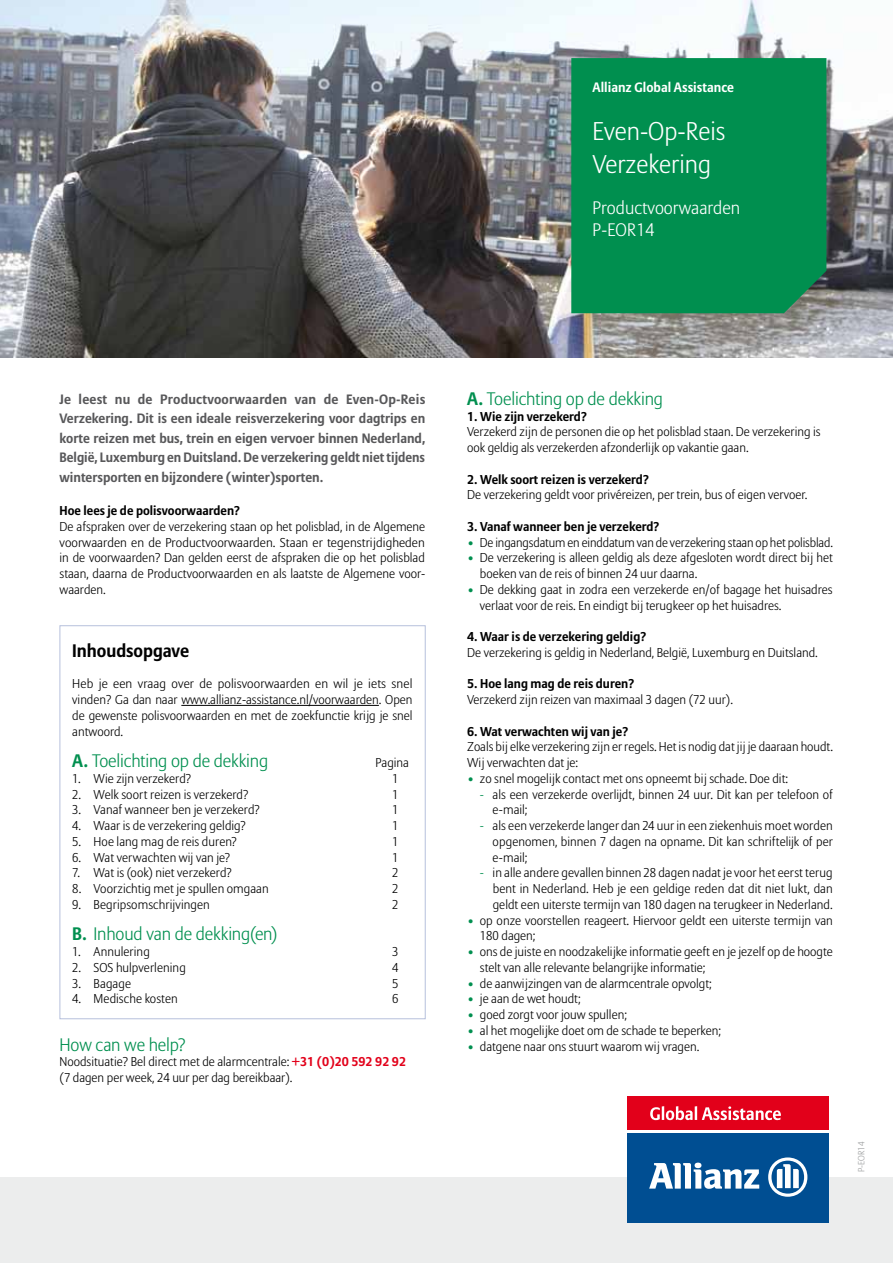
<style>
.page{position:relative;width:893px;height:1263px;background:#fff}
.page>*{position:absolute;margin:0;border:0;box-sizing:border-box;transform-origin:0 0}
.t1{font:300 25.5px/33px "Allianz Sans";color:#fff}
.t2{font:300 18px "Allianz Sans";letter-spacing:-.01em;color:#008f4f}
.t3{font:300 18px/22.5px "Allianz Sans";color:#fff}
.t4{font:700 18px "Allianz Sans";letter-spacing:-.005em;color:#000}
.t5{font:700 13.5px/19.5px "Allianz Sans";color:#58585a;text-align:justify}
.t6{font:700 13.5px "Allianz Sans";color:#fff}
.t7{font:300 12.75px/15.8px "Allianz Sans";color:#000}
.t8{font:700 12.75px "Allianz Sans";color:#000}
.t9{font:300 9px "Allianz Sans";color:#9c9e9f}
.s1{font-weight:700}
.s2{font-weight:700;color:#e2001a}
.s3{font-weight:700;color:#008f4f}
.s4{color:#008f4f}
</style>
<div class="page">
<img style="left:0;top:0;width:893px;height:358px">
<div style="left:571px;top:58px;width:255px;height:255px;background:#008f4f"></div>
<hr style="left:181px;top:705px;width:198px;height:1px;background:#000">
<div style="left:0;top:1178px;width:893px;height:85px;background:#eceded"></div>
<div style="left:627px;top:1096px;width:202px;height:34px;background:#e2001a"></div>
<div style="left:627px;top:1133px;width:202px;height:90px;background:#004e92"></div>
<svg style="left:649px;top:1162px;width:110px;height:27px"></svg>
<svg style="left:768px;top:1157px;width:39px;height:40px"></svg>
<svg style="left:650px;top:1106px;width:131px;height:14px"></svg>
<div style="left:60px;top:625px;width:366px;height:394px;border:1px solid #b6c0dc"></div>
<p class="t6" style="left:593px;top:79px;width:143px">Allianz Global Assistance</p>
<h1 class="t1" style="left:593px;top:114px;width:134px">Even-Op-Reis<br>Verzekering</h1>
<h2 class="t3" style="left:593px;top:196px;width:149px">Productvoorwaarden<br>P-EOR14</h2>
<p class="t5" style="left:60px;top:389px;width:367px">Je leest nu de Productvoorwaarden van de Even-Op-Reis Verzekering. Dit is een ideale reisverzekering voor dagtrips en korte reizen met bus, trein en eigen vervoer binnen Nederland, België, Luxemburg en Duitsland. De verzekering geldt niet tijdens wintersporten en bijzondere (winter)sporten.</p>
<p class="t8" style="left:60px;top:503px;width:182px">Hoe lees je de polisvoorwaarden?</p>
<p class="t7" style="left:60px;top:518px;width:367px;text-align:justify">De afspraken over de verzekering staan op het polisblad, in de Algemene voorwaarden en de Productvoorwaarden. Staan er tegenstrijdigheden in de voorwaarden? Dan gelden eerst de afspraken die op het polisblad staan, daarna de Productvoorwaarden en als laatste de Algemene voor&shy;waarden.</p>
<h2 class="t4" style="left:72px;top:640px;width:118px">Inhoudsopgave</h2>
<p class="t7" style="left:72px;top:676px;width:342px;text-align:justify">Heb je een vraag over de polisvoorwaarden en wil je iets snel vinden? Ga dan naar www.allianz-assistance.nl/voorwaarden. Open de gewenste polisvoorwaarden en met de zoekfunctie krijg je snel antwoord.</p>
<h2 class="t2" style="left:72px;top:750px;width:197px"><span class="s1">A.</span> Toelichting op de dekking</h2>
<p class="t7" style="left:375px;top:755px;width:35px">Pagina</p>
<p class="t7" style="left:72px;top:770px;width:121px">1. Wie zijn verzekerd?</p>
<p class="t7" style="left:392px;top:770px;width:8px">1</p>
<p class="t7" style="left:72px;top:786px;width:178px">2. Welk soort reizen is verzekerd?</p>
<p class="t7" style="left:392px;top:786px;width:8px">1</p>
<p class="t7" style="left:72px;top:802px;width:189px">3. Vanaf wanneer ben je verzekerd?</p>
<p class="t7" style="left:392px;top:802px;width:8px">1</p>
<p class="t7" style="left:72px;top:818px;width:175px">4. Waar is de verzekering geldig?</p>
<p class="t7" style="left:392px;top:818px;width:8px">1</p>
<p class="t7" style="left:72px;top:833px;width:166px">5. Hoe lang mag de reis duren?</p>
<p class="t7" style="left:392px;top:833px;width:8px">1</p>
<p class="t7" style="left:72px;top:849px;width:160px">6. Wat verwachten wij van je?</p>
<p class="t7" style="left:392px;top:849px;width:8px">1</p>
<p class="t7" style="left:72px;top:865px;width:161px">7. Wat is (ook) niet verzekerd?</p>
<p class="t7" style="left:392px;top:865px;width:8px">2</p>
<p class="t7" style="left:72px;top:880px;width:198px">8. Voorzichtig met je spullen omgaan</p>
<p class="t7" style="left:392px;top:880px;width:8px">2</p>
<p class="t7" style="left:72px;top:896px;width:139px">9. Begripsomschrijvingen</p>
<p class="t7" style="left:392px;top:896px;width:8px">2</p>
<h2 class="t2" style="left:72px;top:923px;width:207px"><span class="s1">B.</span> Inhoud van de dekking(en)</h2>
<p class="t7" style="left:72px;top:944px;width:79px">1. Annulering</p>
<p class="t7" style="left:392px;top:944px;width:8px">3</p>
<p class="t7" style="left:72px;top:959px;width:115px">2. SOS hulpverlening</p>
<p class="t7" style="left:392px;top:959px;width:8px">4</p>
<p class="t7" style="left:72px;top:975px;width:60px">3. Bagage</p>
<p class="t7" style="left:392px;top:975px;width:8px">5</p>
<p class="t7" style="left:72px;top:991px;width:107px">4. Medische kosten</p>
<p class="t7" style="left:392px;top:991px;width:8px">6</p>
<h2 class="t2" style="left:60px;top:1033px;width:128px">How can we help?</h2>
<p class="t7" style="left:60px;top:1054px;width:348px">Noodsituatie? Bel direct met de alarmcentrale: <span class="s2">+31 (0)20 592 92 92 </span>(7 dagen per week, 24 uur per dag bereikbaar).</p>
<h2 class="t2" style="left:467px;top:388px;width:197px"><span class="s1">A.</span> Toelichting op de dekking</h2>
<p class="t8" style="left:467px;top:408px;width:121px">1. Wie zijn verzekerd?</p>
<p class="t7" style="left:467px;top:424px;width:355px">Verzekerd zijn de personen die op het polisblad staan. De verzekering is ook geldig als verzekerden afzonderlijk op vakantie gaan.</p>
<p class="t8" style="left:467px;top:471px;width:183px">2. Welk soort reizen is verzekerd?</p>
<p class="t7" style="left:467px;top:487px;width:342px">De verzekering geldt voor privéreizen, per trein, bus of eigen vervoer.</p>
<p class="t8" style="left:467px;top:519px;width:194px">3. Vanaf wanneer ben je verzekerd?</p>
<p class="t7" style="left:467px;top:534px;width:367px"><span class="s3">•</span> De ingangsdatum en einddatum van de verzekering staan op het polisblad.</p>
<p class="t7" style="left:480px;top:550px;width:354px;text-indent:-13px"><span class="s3">•</span> De verzekering is alleen geldig als deze afgesloten wordt direct bij het boeken van de reis of binnen 24 uur daarna.</p>
<p class="t7" style="left:480px;top:581px;width:354px;text-indent:-13px"><span class="s3">•</span> De dekking gaat in zodra een verzekerde en/of bagage het huisadres verlaat voor de reis. En eindigt bij terugkeer op het huisadres.</p>
<p class="t8" style="left:467px;top:629px;width:181px">4. Waar is de verzekering geldig?</p>
<p class="t7" style="left:467px;top:644px;width:352px">De verzekering is geldig in Nederland, België, Luxemburg en Duitsland.</p>
<p class="t8" style="left:467px;top:676px;width:169px">5. Hoe lang mag de reis duren?</p>
<p class="t7" style="left:467px;top:692px;width:267px">Verzekerd zijn reizen van maximaal 3 dagen (72 uur).</p>
<p class="t8" style="left:467px;top:723px;width:163px">6. Wat verwachten wij van je?</p>
<p class="t7" style="left:467px;top:739px;width:367px">Zoals bij elke verzekering zijn er regels. Het is nodig dat jij je daaraan houdt.<br>Wij verwachten dat je:</p>
<p class="t7" style="left:467px;top:770px;width:322px"><span class="s3">•</span> zo snel mogelijk contact met ons opneemt bij schade. Doe dit:</p>
<p class="t7" style="left:493px;top:786px;width:342px;text-indent:-13px"><span class="s4">-</span> als een verzekerde overlijdt, binnen 24 uur. Dit kan per telefoon of e-mail;</p>
<p class="t7" style="left:493px;top:818px;width:342px;text-align:justify;text-indent:-13px"><span class="s4">-</span> als een verzekerde langer dan 24 uur in een ziekenhuis moet worden opgenomen, binnen 7 dagen na opname. Dit kan schriftelijk of per e-mail;</p>
<p class="t7" style="left:493px;top:865px;width:342px;text-align:justify;text-indent:-13px"><span class="s4">-</span> in alle andere gevallen binnen 28 dagen nadat je voor het eerst terug bent in Nederland. Heb je een geldige reden dat dit niet lukt, dan geldt een uiterste termijn van 180 dagen na terugkeer in Nederland.</p>
<p class="t7" style="left:480px;top:912px;width:355px;text-indent:-13px"><span class="s3">•</span> op onze voorstellen reageert. Hiervoor geldt een uiterste termijn van<br>180 dagen;</p>
<p class="t7" style="left:480px;top:944px;width:354px;text-indent:-13px"><span class="s3">•</span> ons de juiste en noodzakelijke informatie geeft en je jezelf op de hoogte stelt van alle relevante belangrijke informatie;</p>
<p class="t7" style="left:467px;top:975px;width:246px"><span class="s3">•</span> de aanwijzingen van de alarmcentrale opvolgt;</p>
<p class="t7" style="left:467px;top:991px;width:115px"><span class="s3">•</span> je aan de wet houdt;</p>
<p class="t7" style="left:467px;top:1007px;width:161px"><span class="s3">•</span> goed zorgt voor jouw spullen;</p>
<p class="t7" style="left:467px;top:1022px;width:255px"><span class="s3">•</span> al het mogelijke doet om de schade te beperken;</p>
<p class="t7" style="left:467px;top:1038px;width:234px"><span class="s3">•</span> datgene naar ons stuurt waarom wij vragen.</p>
<p class="t9" style="left:856px;top:1172px;width:32px;rotate:-90deg">P-EOR14</p>
</div>
